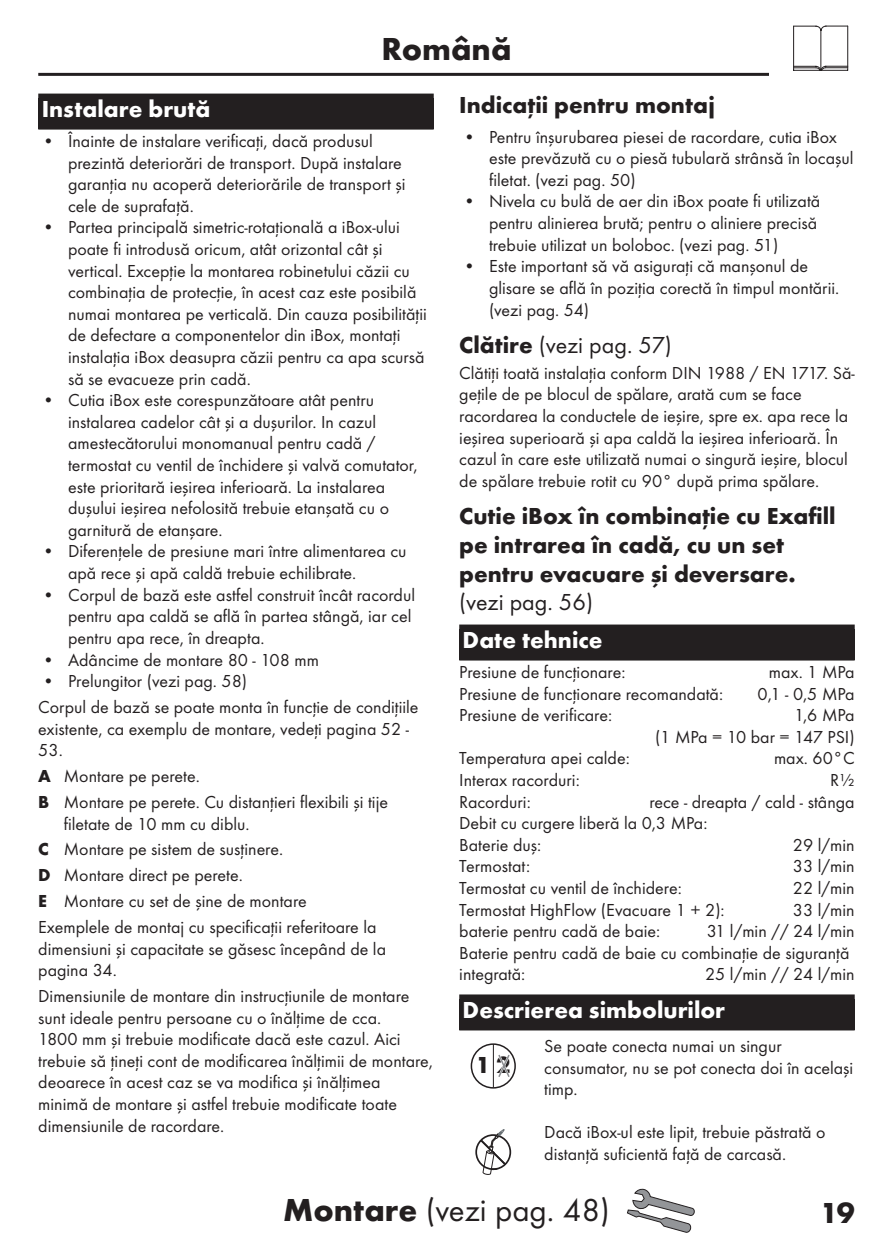
<style>
.page{position:relative;width:893px;height:1259px;background:#fff}
.page>*{position:absolute;margin:0;border:0;box-sizing:border-box;transform-origin:0 0}
.Montage_mit_Symbol_RO{font:33px "Futura TOT Boo";color:#231f20}
.Sprache_Rahmenwechsel_RO{font:700 33px "Futura TOT";color:#231f20}
.t1{font:700 30px "Futura TOT";color:#231f20}
.Ueberschrift_ohne_Balken_RO{font:700 24px/28.8px "Futura TOT";color:#231f20}
.Ueberschrift_RO{font:700 24px "Futura TOT";color:#fff}
.Ueberschrift_ohne_Balken_RO-2{font:24px "Futura TOT Boo";color:#231f20}
.Normaltext_RO{font:18px/21.6px "Futura TOT Boo";color:#231f20}
.Techn__Daten_RO{font:18px/21.6px "Futura TOT Boo";color:#231f20}
.Normaltext_Grafik_RO{font:18px/21.6px "Futura TOT Boo";color:#231f20}
.s1{font-family:"Futura TOT";font-weight:700}
.s2{font-family:"Futura TOT Boo";font-weight:400}
</style>
<div class="page">
<hr style="left:38px;top:73px;width:817px;height:3px;background:#231f20">
<div style="left:38px;top:94px;width:396px;height:36px;background:#231f20"></div>
<div style="left:459px;top:624px;width:396px;height:36px;background:#231f20"></div>
<div style="left:459px;top:994px;width:396px;height:36px;background:#231f20"></div>
<div style="left:471px;top:1043px;width:45px;height:45px;border:2px solid #231f20;border-radius:50%"></div>
<hr style="left:493px;top:1044px;width:1px;height:43px;background:#231f20">
<svg style="left:498px;top:1052px;width:14px;height:27px"></svg>
<svg style="left:475px;top:1129px;width:36px;height:45px"></svg>
<svg style="left:627px;top:1188px;width:68px;height:44px"></svg>
<div style="left:770px;top:26px;width:102px;height:51px;background:#fff"></div>
<svg style="left:793px;top:26px;width:55px;height:45px"></svg>
<p class="Sprache_Rahmenwechsel_RO" style="left:381px;top:28px;width:131px">Română</p>
<p class="Ueberschrift_RO" style="left:42px;top:94px;width:170px">Instalare brută</p>
<p class="Normaltext_RO" style="left:68px;top:130px;width:339px;text-indent:-26px">• Înainte de instalare verificaţi, dacă produsul prezintă deteriorări de transport. După instalare garanţia nu acoperă deteriorările de transport şi cele de suprafaţă.</p>
<p class="Normaltext_RO" style="left:68px;top:216px;width:360px;text-indent:-26px">• Partea principală simetric-rotaţională a iBox-ului poate fi introdusă oricum, atât orizontal cât şi vertical. Excepţie la montarea robinetului căzii cu combinaţia de protecţie, în acest caz este posibilă numai montarea pe verticală. Din cauza posibilităţii de defectare a componentelor din iBox, montaţi instalaţia iBox deasupra căzii pentru ca apa scursă să se evacueze prin cadă.</p>
<p class="Normaltext_RO" style="left:68px;top:389px;width:351px;text-indent:-26px">• Cutia iBox este corespunzătoare atât pentru instalarea cadelor cât şi a duşurilor. In cazul amestecătorului monomanual pentru cadă / termostat cu ventil de închidere şi valvă comutator, este prioritară ieşirea inferioară. La instalarea duşului ieşirea nefolosită trebuie etanşată cu o garnitură de etanşare.</p>
<p class="Normaltext_RO" style="left:68px;top:540px;width:340px;text-indent:-26px">• Diferenţele de presiune mari între alimentarea cu apă rece şi apă caldă trebuie echilibrate.</p>
<p class="Normaltext_RO" style="left:68px;top:584px;width:349px;text-indent:-26px">• Corpul de bază este astfel construit încât racordul pentru apa caldă se află în partea stângă, iar cel pentru apa rece, în dreapta.</p>
<p class="Normaltext_RO" style="left:43px;top:648px;width:278px">• Adâncime de montare 80 - 108 mm</p>
<p class="Normaltext_RO" style="left:43px;top:670px;width:206px">• Prelungitor (vezi pag. 58)</p>
<p class="Normaltext_RO" style="left:38px;top:696px;width:382px">Corpul de bază se poate monta în funcţie de condiţiile existente, ca exemplu de montare, vedeţi pagina 52 -<br>53.</p>
<p class="Normaltext_RO" style="left:38px;top:765px;width:163px"><span class="s1">A</span> Montare pe perete.</p>
<p class="Normaltext_RO" style="left:64px;top:791px;width:326px;text-indent:-26px"><span class="s1">B</span> Montare pe perete. Cu distanţieri flexibili şi tije filetate de 10 mm cu diblu.</p>
<p class="Normaltext_RO" style="left:38px;top:838px;width:246px"><span class="s1">C</span> Montare pe sistem de susţinere.</p>
<p class="Normaltext_RO" style="left:38px;top:864px;width:206px"><span class="s1">D</span> Montare direct pe perete.</p>
<p class="Normaltext_RO" style="left:38px;top:890px;width:270px"><span class="s1">E</span> Montare cu set de şine de montare</p>
<p class="Normaltext_RO" style="left:38px;top:916px;width:349px">Exemplele de montaj cu specificaţii referitoare la dimensiuni şi capacitate se găsesc începând de la pagina 34.</p>
<p class="Normaltext_RO" style="left:38px;top:985px;width:396px">Dimensiunile de montare din instrucţiunile de montare sunt ideale pentru persoane cu o înălţime de cca.<br>1800 mm şi trebuie modificate dacă este cazul. Aici trebuie să ţineţi cont de modificarea înălţimii de montare, deoarece în acest caz se va modifica şi înălţimea minimă de montare şi astfel trebuie modificate toate dimensiunile de racordare.</p>
<p class="Ueberschrift_ohne_Balken_RO" style="left:459px;top:90px;width:257px">Indicaţii pentru montaj</p>
<p class="Normaltext_RO" style="left:489px;top:126px;width:366px;text-indent:-26px">• Pentru înşurubarea piesei de racordare, cutia iBox este prevăzută cu o piesă tubulară strânsă în locaşul filetat. (vezi pag. 50)</p>
<p class="Normaltext_RO" style="left:489px;top:191px;width:333px;text-indent:-26px">• Nivela cu bulă de aer din iBox poate fi utilizată pentru alinierea brută; pentru o aliniere precisă trebuie utilizat un boloboc. (vezi pag. 51)</p>
<p class="Normaltext_RO" style="left:489px;top:255px;width:352px;text-indent:-26px">• Este important să vă asiguraţi că manşonul de glisare se află în poziţia corectă în timpul montării. (vezi pag. 54)</p>
<p class="Ueberschrift_ohne_Balken_RO-2" style="left:459px;top:330px;width:214px"><span class="s1">Clătire</span> (vezi pag. 57)</p>
<p class="Normaltext_RO" style="left:459px;top:362px;width:397px">Clătiţi toată instalaţia conform DIN 1988 / EN 1717. Să&shy;geţile de pe blocul de spălare, arată cum se face racordarea la conductele de ieşire, spre ex. apa rece la ieşirea superioară şi apa caldă la ieşirea inferioară. În cazul în care este utilizată numai o singură ieşire, blocul de spălare trebuie rotit cu 90° după prima spălare.</p>
<p class="Ueberschrift_ohne_Balken_RO" style="left:459px;top:501px;width:378px">Cutie iBox în combinaţie cu Exafill pe intrarea în cadă, cu un set pentru evacuare şi deversare. <span class="s2">(vezi pag. 56)</span></p>
<p class="Ueberschrift_RO" style="left:463px;top:625px;width:141px">Date tehnice</p>
<p class="Techn__Daten_RO" style="left:459px;top:661px;width:168px">Presiune de funcţionare:</p>
<p class="Techn__Daten_RO" style="left:769px;top:661px;width:87px">max. 1 MPa</p>
<p class="Techn__Daten_RO" style="left:459px;top:682px;width:265px">Presiune de funcţionare recomandată:</p>
<p class="Techn__Daten_RO" style="left:757px;top:682px;width:99px">0,1 - 0,5 MPa</p>
<p class="Techn__Daten_RO" style="left:459px;top:704px;width:154px">Presiune de verificare:</p>
<p class="Techn__Daten_RO" style="left:655px;top:704px;width:201px;text-align:right">1,6 MPa<br>(1 MPa = 10 bar = 147 PSI)</p>
<p class="Techn__Daten_RO" style="left:459px;top:747px;width:172px">Temperatura apei calde:</p>
<p class="Techn__Daten_RO" style="left:774px;top:747px;width:82px">max. 60°C</p>
<p class="Techn__Daten_RO" style="left:459px;top:769px;width:122px">Interax racorduri:</p>
<p class="Techn__Daten_RO" style="left:830px;top:769px;width:26px">R½</p>
<p class="Techn__Daten_RO" style="left:459px;top:790px;width:73px">Racorduri:</p>
<p class="Techn__Daten_RO" style="left:459px;top:790px;width:397px;text-indent:190px">rece - dreapta / cald - stânga<br>Debit cu curgere liberă la 0,3 MPa:<br>Baterie duş:</p>
<p class="Techn__Daten_RO" style="left:793px;top:834px;width:63px">29 l/min</p>
<p class="Techn__Daten_RO" style="left:459px;top:855px;width:73px">Termostat:</p>
<p class="Techn__Daten_RO" style="left:793px;top:855px;width:63px">33 l/min</p>
<p class="Techn__Daten_RO" style="left:459px;top:877px;width:224px">Termostat cu ventil de închidere:</p>
<p class="Techn__Daten_RO" style="left:793px;top:877px;width:63px">22 l/min</p>
<p class="Techn__Daten_RO" style="left:459px;top:898px;width:267px">Termostat HighFlow (Evacuare 1 + 2):</p>
<p class="Techn__Daten_RO" style="left:793px;top:898px;width:63px">33 l/min</p>
<p class="Techn__Daten_RO" style="left:459px;top:920px;width:203px">baterie pentru cadă de baie:</p>
<p class="Techn__Daten_RO" style="left:459px;top:920px;width:397px;text-indent:247px">31 l/min // 24 l/min<br>Baterie pentru cadă de baie cu combinaţie de siguranţă integrată:</p>
<p class="Techn__Daten_RO" style="left:705px;top:963px;width:151px">25 l/min // 24 l/min</p>
<p class="Ueberschrift_RO" style="left:463px;top:994px;width:264px">Descrierea simbolurilor</p>
<p class="Normaltext_Grafik_RO" style="left:544px;top:1035px;width:311px">Se poate conecta numai un singur consumator, nu se pot conecta doi în acelaşi timp.</p>
<p class="Normaltext_Grafik_RO" style="left:544px;top:1121px;width:283px">Dacă iBox-ul este lipit, trebuie păstrată o distanţă suficientă faţă de carcasă.</p>
<p class="Ueberschrift_ohne_Balken_RO" style="left:476px;top:1050px;width:36px">1 2</p>
<p class="Montage_mit_Symbol_RO" style="left:283px;top:1190px;width:328px"><span class="s1">Montare</span> (vezi pag. 48)</p>
<h2 class="t1" style="left:820px;top:1194px;width:36px">19</h2>
</div>
